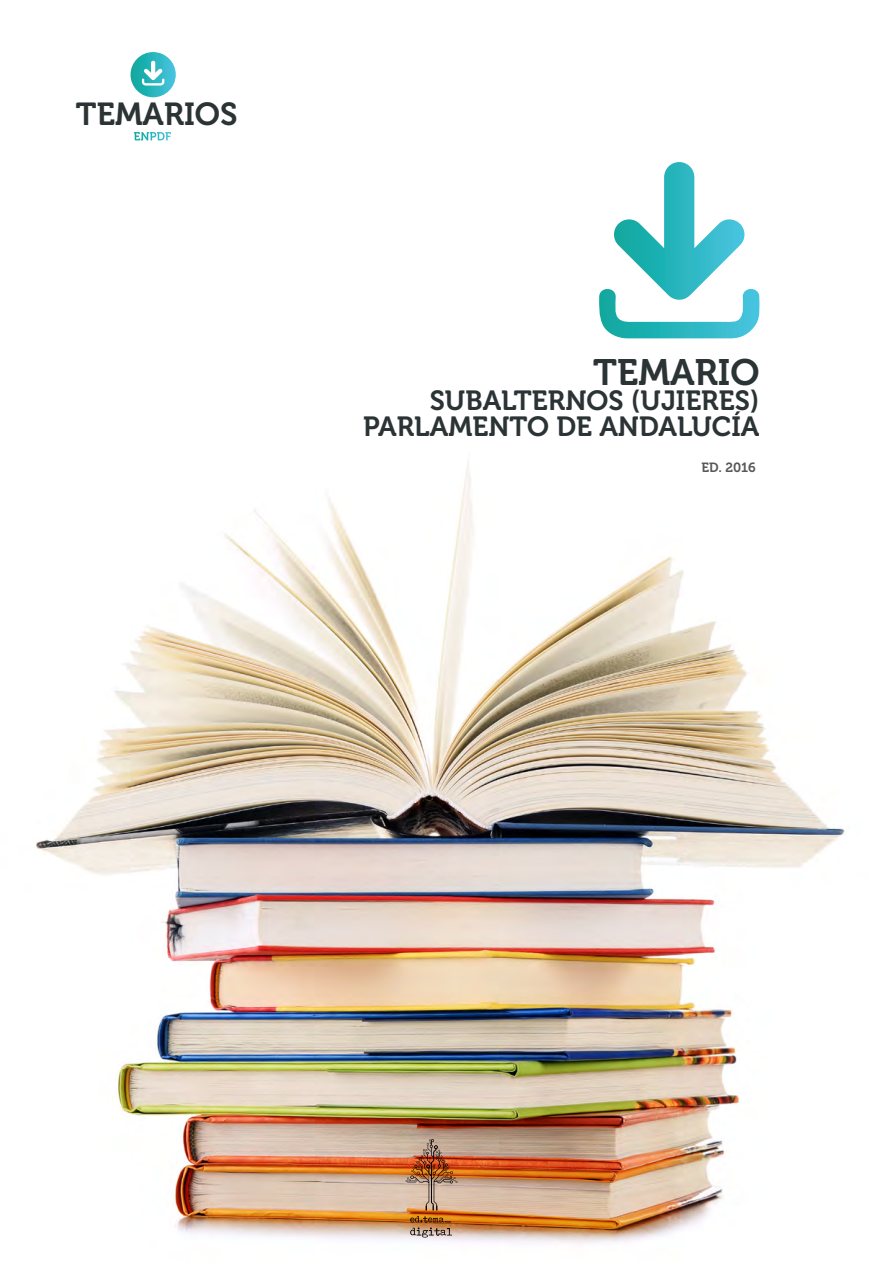
<style>
.page{position:relative;width:893px;height:1263px;background:#fff}
.page>*{position:absolute;margin:0;border:0;box-sizing:border-box;transform-origin:0 0}
.t1{font:36.6px "Museo 700";color:#2b3335}
.t2{font:31.65px "Museo 700";color:#2b3335}
.t3{font:27.6px/25.5px "Museo 700";color:#2b3335;text-align:right}
.t4{font:13.35px "Museo 700";letter-spacing:-.01em;color:#57585a}
</style>
<div class="page">
<img style="left:36px;top:464px;width:811px;height:780px">
<svg style="left:134px;top:132px;width:37px;height:8px"></svg>
<svg style="left:131px;top:52px;width:45px;height:45px"></svg>
<svg style="left:599px;top:162px;width:161px;height:176px"></svg>
<img style="left:406px;top:1139px;width:51px;height:71px">
<svg style="left:410px;top:1216px;width:42px;height:21px"></svg>
<p class="t2" style="left:76px;top:96px;width:163px">TEMARIOS</p>
<h1 class="t1" style="left:593px;top:352px;width:168px">TEMARIO</h1>
<p class="t3" style="left:363px;top:388px;width:398px">SUBALTERNOS (UJIERES)<br>PARLAMENTO DE ANDALUCÍA</p>
<p class="t4" style="left:701px;top:460px;width:56px">ED. 2016</p>
</div>
